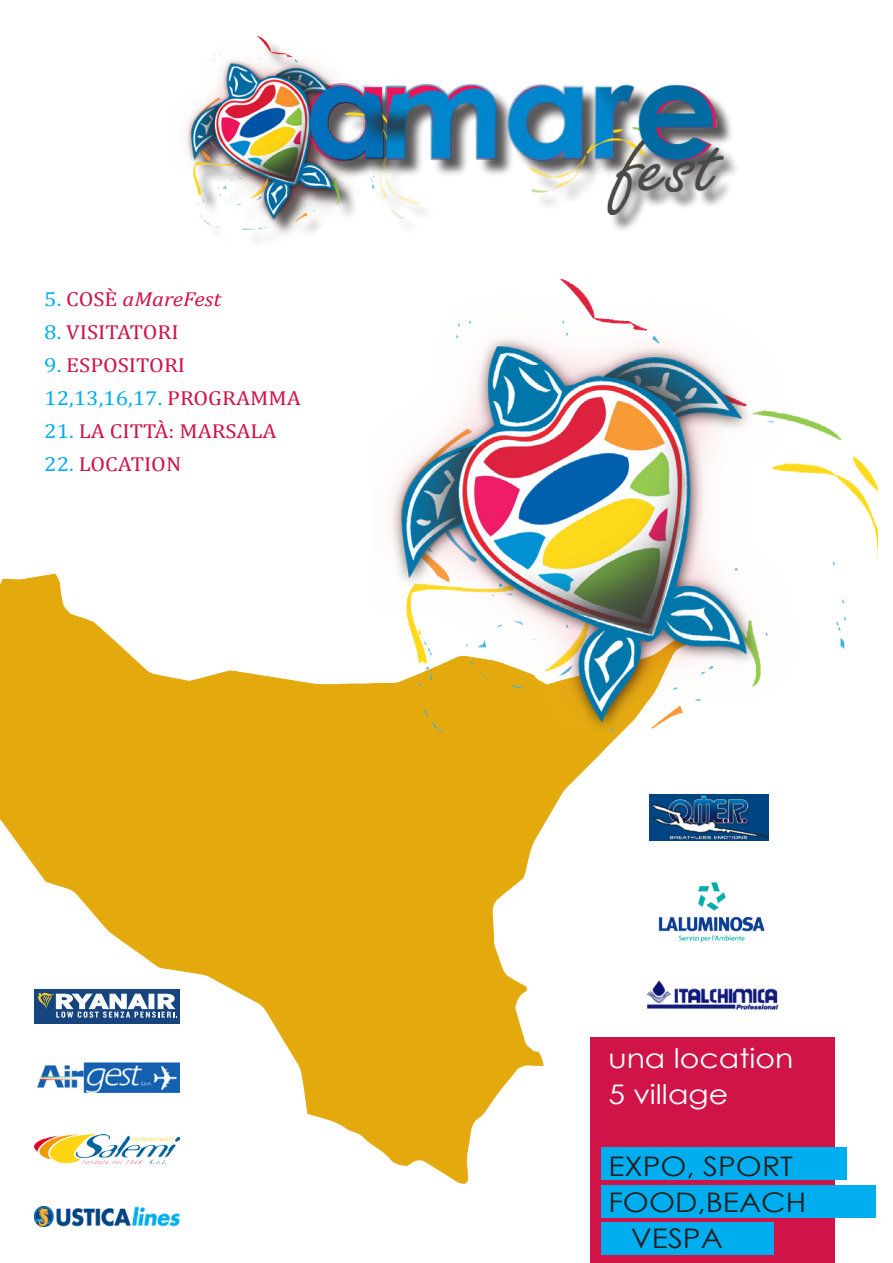
<style>
.page{position:relative;width:893px;height:1263px;background:#fff}
.page>*{position:absolute;margin:0;border:0;box-sizing:border-box;transform-origin:0 0}
.t1{font:27px "Century Gothic";color:#231f20;scale:1.11 1}
.t2{font:27px "Century Gothic";color:#fff;scale:1.11 1}
.t3{font:20.25px "Cambria";color:#d01447;scale:1.11 1}
.t4{font:20.25px "Cambria";color:#00aeef;scale:1.11 1}
.t5{font:italic 20.25px "Cambria";color:#d01447;scale:1.11 1}
.s1{font-style:normal;color:#00aeef}
.s2{font-style:normal}
.s3{color:#00aeef}
.s4{color:#d01447}
</style>
<div class="page">
<svg style="left:0;top:573px;width:685px;height:610px"></svg>
<img style="left:372px;top:280px;width:506px;height:451px">
<img style="left:186px;top:36px;width:551px;height:205px">
<div style="left:590px;top:1037px;width:245px;height:226px;background:#d01447"></div>
<div style="left:602px;top:1147px;width:245px;height:33px;background:#00aeef"></div>
<div style="left:602px;top:1185px;width:274px;height:33px;background:#00aeef"></div>
<img style="left:34px;top:1135px;width:145px;height:29px">
<img style="left:657px;top:880px;width:108px;height:62px">
<img style="left:34px;top:1207px;width:145px;height:19px">
<div style="left:602px;top:1222px;width:172px;height:33px;background:#00aeef"></div>
<img style="left:640px;top:977px;width:139px;height:35px">
<img style="left:650px;top:794px;width:118px;height:46px">
<img style="left:34px;top:1063px;width:145px;height:29px">
<div style="left:34px;top:989px;width:145px;height:34px;background:#15447f"></div>
<svg style="left:37px;top:993px;width:140px;height:25px"></svg>
<p class="t5" style="left:44px;top:284px;width:161px"><span class="s1">5.</span> <span class="s2">COSÈ</span> aMareFest</p>
<p class="t3" style="left:44px;top:320px;width:123px"><span class="s3">8.</span> VISITATORI</p>
<p class="t3" style="left:44px;top:353px;width:129px"><span class="s3">9.</span> ESPOSITORI</p>
<p class="t4" style="left:44px;top:386px;width:233px">12,13,16,17. <span class="s4">PROGRAMMA</span></p>
<p class="t3" style="left:44px;top:419px;width:211px"><span class="s3">21.</span> LA CITTÀ: MARSALA</p>
<p class="t3" style="left:44px;top:452px;width:125px"><span class="s3">22.</span> LOCATION</p>
<p class="t2" style="left:608px;top:1039px;width:168px">una location</p>
<p class="t2" style="left:608px;top:1075px;width:109px">5 village</p>
<p class="t1" style="left:608px;top:1147px;width:168px">EXPO, SPORT</p>
<p class="t1" style="left:608px;top:1183px;width:180px">FOOD,BEACH</p>
<p class="t1" style="left:631px;top:1220px;width:84px">VESPA</p>
</div>
